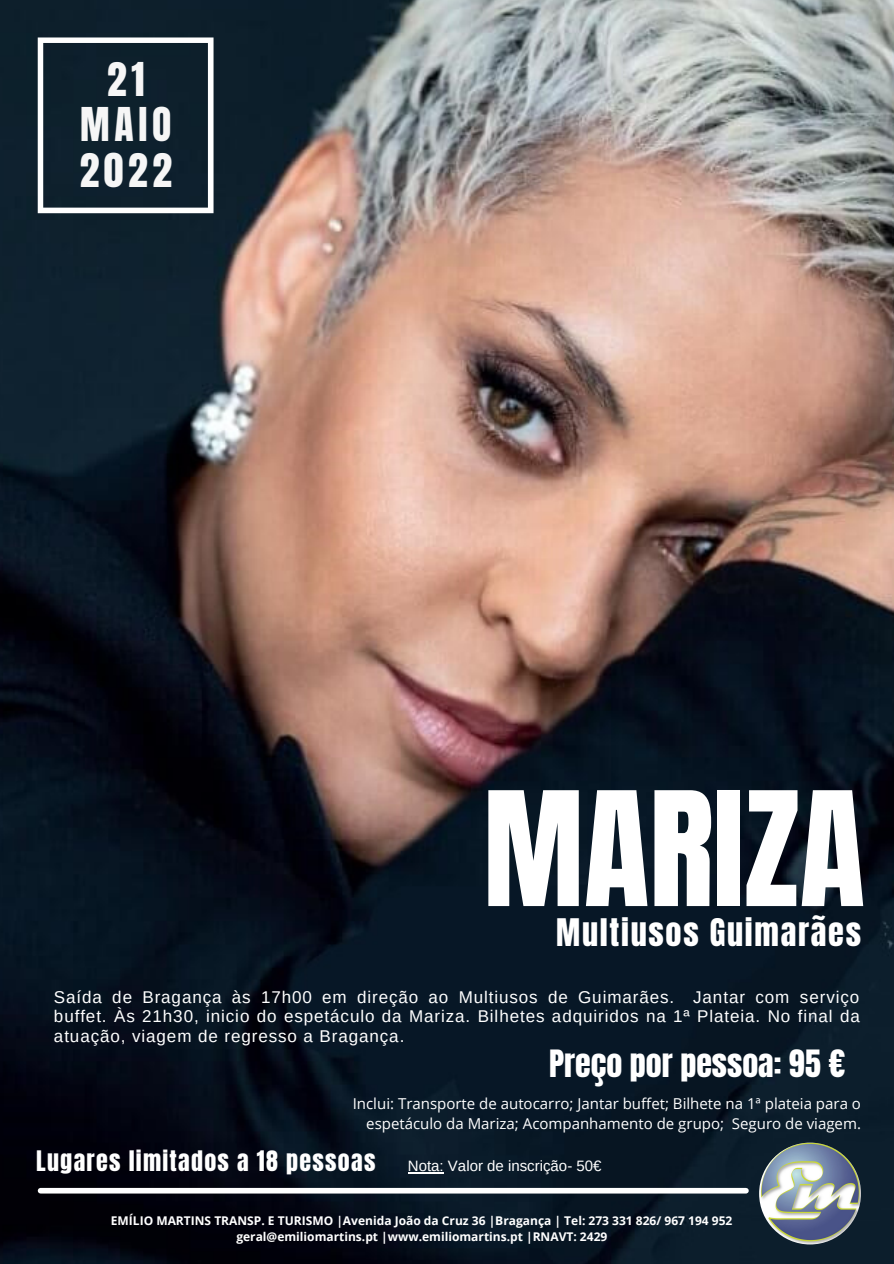
<style>
.page{position:relative;width:894px;height:1264px;background:#fff}
.page>*{position:absolute;margin:0;border:0;box-sizing:border-box;transform-origin:0 0}
.t1{font:134.85px "Anton";color:#fff}
.t2{font:39.6px/45.5px "Anton";letter-spacing:.12em;color:#f6f6f6}
.t3{font:32.25px "Anton";letter-spacing:.055em;color:#fff}
.t4{font:31.95px "Anton";color:#fff}
.t5{font:24px "Anton";letter-spacing:.055em;color:#fff}
.t6{font:16.95px/19.2px "Arimo";letter-spacing:.055em;color:#fff;text-align:justify}
.t7{font:15px/20.2px "Open Sans";color:#fff;text-align:right}
.t8{font:15px "Arimo";color:#fff}
.t9{font:700 12px/16px "Open Sans";color:#fff;text-align:center}
</style>
<div class="page">
<img style="left:0;top:0;width:893px;height:1263px">
<svg style="left:38px;top:37px;width:175px;height:176px;background:#253641"></svg>
<img style="left:758px;top:1142px;width:102px;height:102px;border-radius:50%">
<div style="left:41px;top:1187px;width:704px;height:6px;background:#fff"></div>
<hr style="left:408px;top:1172px;width:35px;height:1px;background:#fff">
<p class="t2" style="left:107px;top:57px;width:39px">21</p>
<p class="t2" style="left:80px;top:103px;width:94px">MAIO<br>2022</p>
<p class="t1" style="left:483px;top:752px;width:383px">MARIZA</p>
<p class="t3" style="left:556px;top:909px;width:306px">Multiusos Guimarães</p>
<p class="t6" style="left:54px;top:987px;width:807px">Saída de Bragança às 17h00 em direção ao Multiusos de Guimarães. Jantar com serviço buffet. Às 21h30, inicio do espetáculo da Mariza. Bilhetes adquiridos na 1ª Plateia. No final da atuação, viagem de regresso a Bragança.</p>
<p class="t4" style="left:549px;top:1040px;width:297px">Preço por pessoa: 95 €</p>
<p class="t7" style="left:352px;top:1092px;width:509px">Inclui: Transporte de autocarro; Jantar buffet; Bilhete na 1ª plateia para o espetáculo da Mariza; Acompanhamento de grupo; Seguro de viagem.</p>
<p class="t5" style="left:36px;top:1143px;width:340px">Lugares limitados a 18 pessoas</p>
<p class="t8" style="left:408px;top:1157px;width:195px">Nota: Valor de inscrição- 50€</p>
<p class="t9" style="left:111px;top:1212px;width:622px">EMÍLIO MARTINS TRANSP. E TURISMO |Avenida João da Cruz 36 |Bragança | Tel: 273 331 826/ 967 194 952 geral@emiliomartins.pt |www.emiliomartins.pt |RNAVT: 2429</p>
</div>
